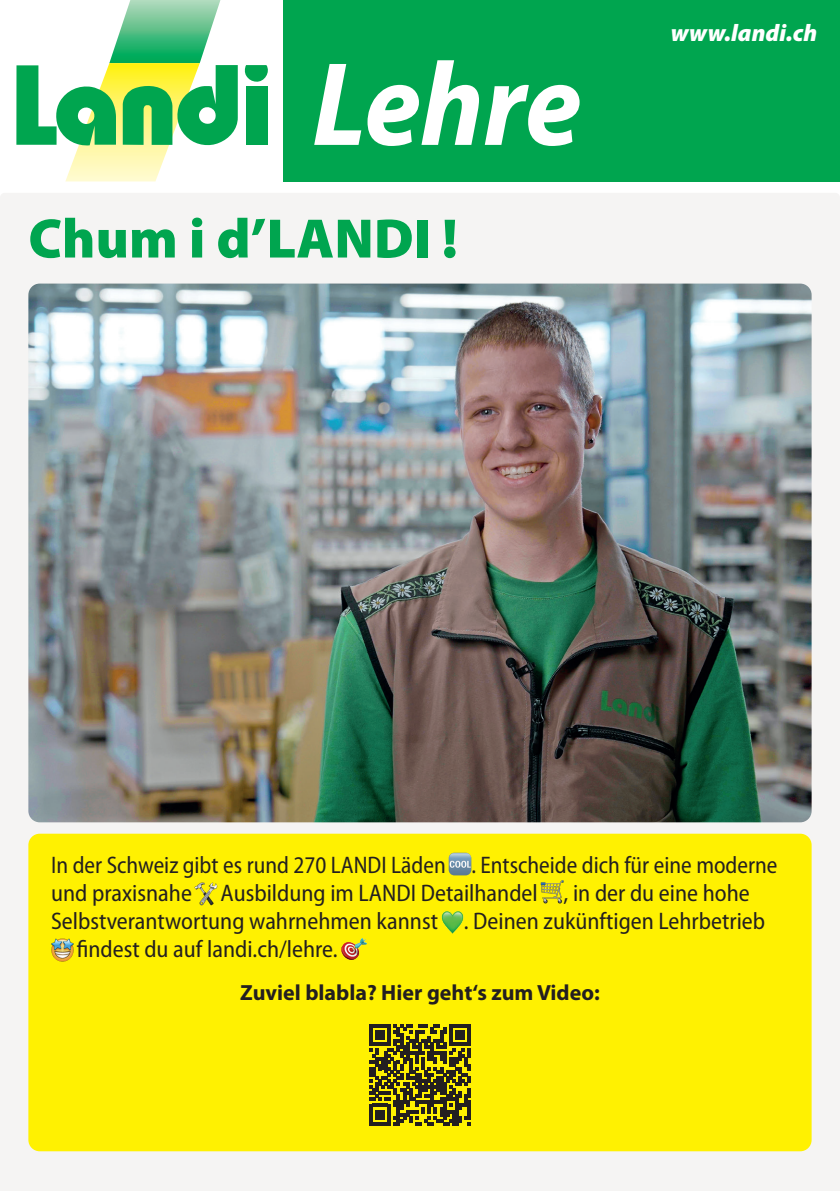
<style>
.page{position:relative;width:840px;height:1191px;background:#fff}
.page>*{position:absolute;margin:0;border:0;box-sizing:border-box;transform-origin:0 0}
.t1{font:italic 700 semi-condensed 120px "Myriad Pro";color:#fff}
.t2{font:900 56px "Myriad Pro";color:#00a54f}
.t3{font:semi-condensed 24px "Myriad Pro";color:#231f20}
.t4{font:semi-condensed 24px "Myriad Pro";color:#231f20;scale:.96 1}
.t5{font:italic 900 24px "Myriad Pro";color:#fff}
.t6{font:700 22px "Myriad Pro";color:#231f20}
</style>
<div class="page">
<div style="left:0;top:193px;width:839px;height:998px;background:#f5f4f3"></div>
<img style="left:28px;top:283px;width:783px;height:539px">
<svg style="left:244px;top:65px;width:24px;height:17px"></svg>
<div style="left:246px;top:86px;width:21px;height:59px;background:#00a54f"></div>
<svg style="left:16px;top:0;width:222px;height:181px"></svg>
<div style="left:283px;top:0;width:556px;height:181px;background:#00a54f"></div>
<div style="left:28px;top:833px;width:783px;height:318px;background:#fff101;border-radius:11px"></div>
<svg style="left:369px;top:1024px;width:101px;height:101px"></svg>
<img style="left:448px;top:852px;width:23px;height:23px">
<img style="left:195px;top:882px;width:22px;height:23px">
<img style="left:540px;top:880px;width:23px;height:23px">
<img style="left:441px;top:911px;width:22px;height:22px">
<img style="left:51px;top:938px;width:23px;height:23px">
<img style="left:341px;top:938px;width:25px;height:21px">
<h1 class="t1" style="left:312px;top:27px;width:270px">Lehre</h1>
<h2 class="t2" style="left:28px;top:201px;width:430px">Chum i d’LANDI !</h2>
<p class="t5" style="left:670px;top:17px;width:148px">www.landi.ch</p>
<p class="t4" style="left:51px;top:850px;width:757px">In der Schweiz gibt es rund 270 LANDI Läden . Entscheide dich für eine moderne</p>
<p class="t3" style="left:51px;top:878px;width:700px">und praxisnahe Ausbildung im LANDI Detailhandel , in der du eine hohe</p>
<p class="t3" style="left:51px;top:906px;width:715px">Selbstverantwortung wahrnehmen kannst . Deinen zukünftigen Lehrbetrieb</p>
<p class="t3" style="left:77px;top:934px;width:262px">findest du auf landi.ch/lehre.</p>
<p class="t6" style="left:240px;top:978px;width:361px">Zuviel blabla? Hier geht‘s zum Video:</p>
</div>
